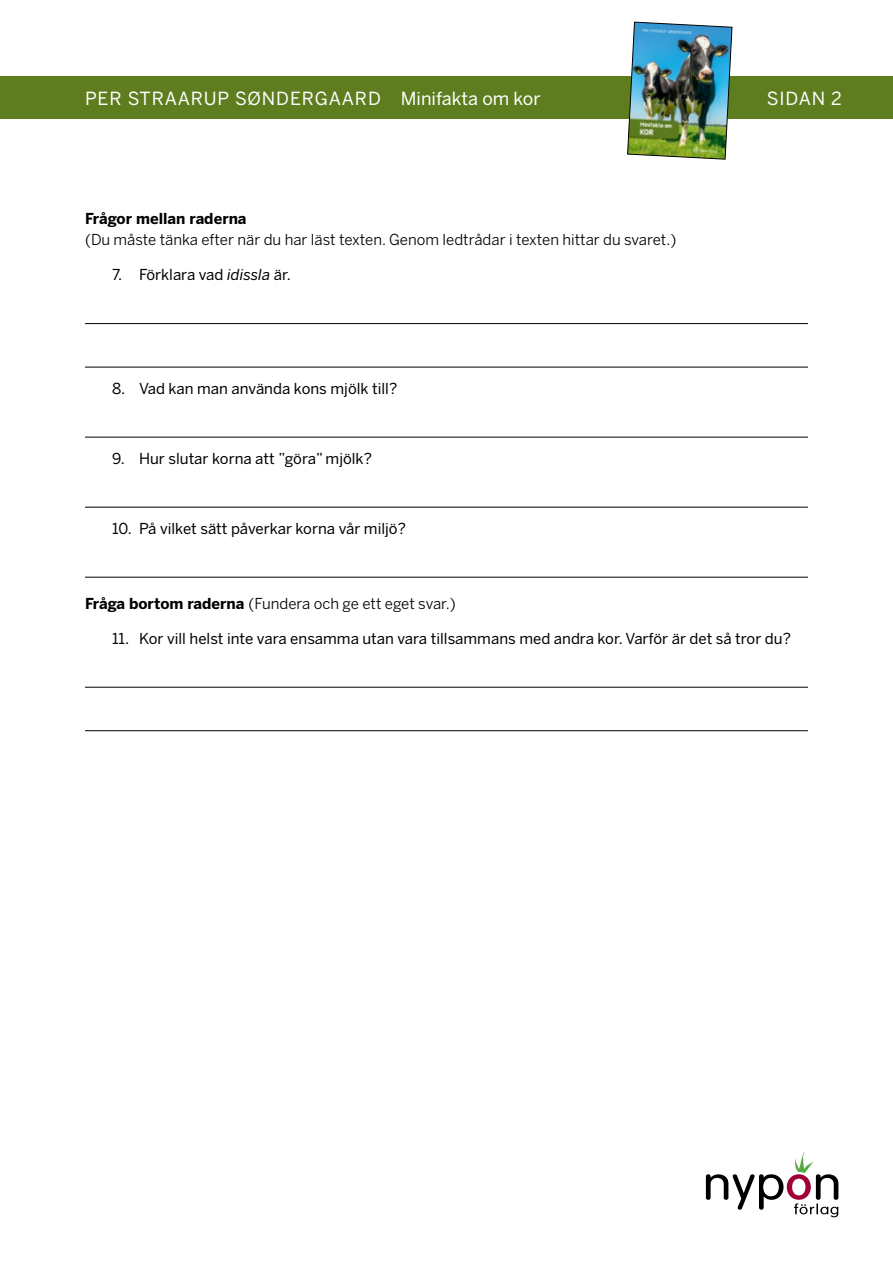
<style>
.page{position:relative;width:893px;height:1263px;background:#fff}
.page>*{position:absolute;margin:0;border:0;box-sizing:border-box;transform-origin:0 0}
.t1{font:18px "Benton Sans";letter-spacing:.04em;color:#fff}
.t2{font:15px "Benton Sans";color:#000}
.t3{font:15px "Benton Sans";color:#000}
.t4{font:700 15px "Benton Sans";color:#000}
.s1{font-style:italic}
.s2{font-weight:700}
</style>
<div class="page">
<div style="left:0;top:77px;width:893px;height:42px;background:#5e7d1f"></div>
<img style="left:627px;top:21px;width:106px;height:139px">
<svg style="left:706px;top:1152px;width:132px;height:65px"></svg>
<hr style="left:85px;top:323px;width:723px;height:1px;background:#000">
<hr style="left:85px;top:367px;width:723px;height:1px;background:#000">
<hr style="left:85px;top:437px;width:723px;height:1px;background:#000">
<hr style="left:85px;top:507px;width:723px;height:1px;background:#000">
<hr style="left:85px;top:577px;width:723px;height:1px;background:#000">
<hr style="left:85px;top:687px;width:723px;height:1px;background:#000">
<hr style="left:85px;top:730px;width:723px;height:1px;background:#000">
<p class="t1" style="left:85px;top:87px;width:457px">PER STRAARUP SØNDERGAARD Minifakta om kor</p>
<p class="t1" style="left:767px;top:87px;width:77px">SIDAN 2</p>
<p class="t4" style="left:85px;top:210px;width:163px">Frågor mellan raderna</p>
<p class="t3" style="left:85px;top:231px;width:593px">(Du måste tänka efter när du har läst texten. Genom ledtrådar i texten hittar du svaret.)</p>
<p class="t2" style="left:112px;top:266px;width:180px">7. Förklara vad <span class="s1">idissla</span> är.</p>
<p class="t2" style="left:112px;top:379px;width:287px">8. Vad kan man använda kons mjölk till?</p>
<p class="t2" style="left:112px;top:449px;width:261px">9. Hur slutar korna att ”göra” mjölk?</p>
<p class="t2" style="left:112px;top:519px;width:295px">10. På vilket sätt påverkar korna vår miljö?</p>
<p class="t3" style="left:85px;top:595px;width:372px"><span class="s2">Fråga bortom raderna</span> (Fundera och ge ett eget svar.)</p>
<p class="t2" style="left:112px;top:630px;width:680px">11. Kor vill helst inte vara ensamma utan vara tillsammans med andra kor. Varför är det så tror du?</p>
</div>
